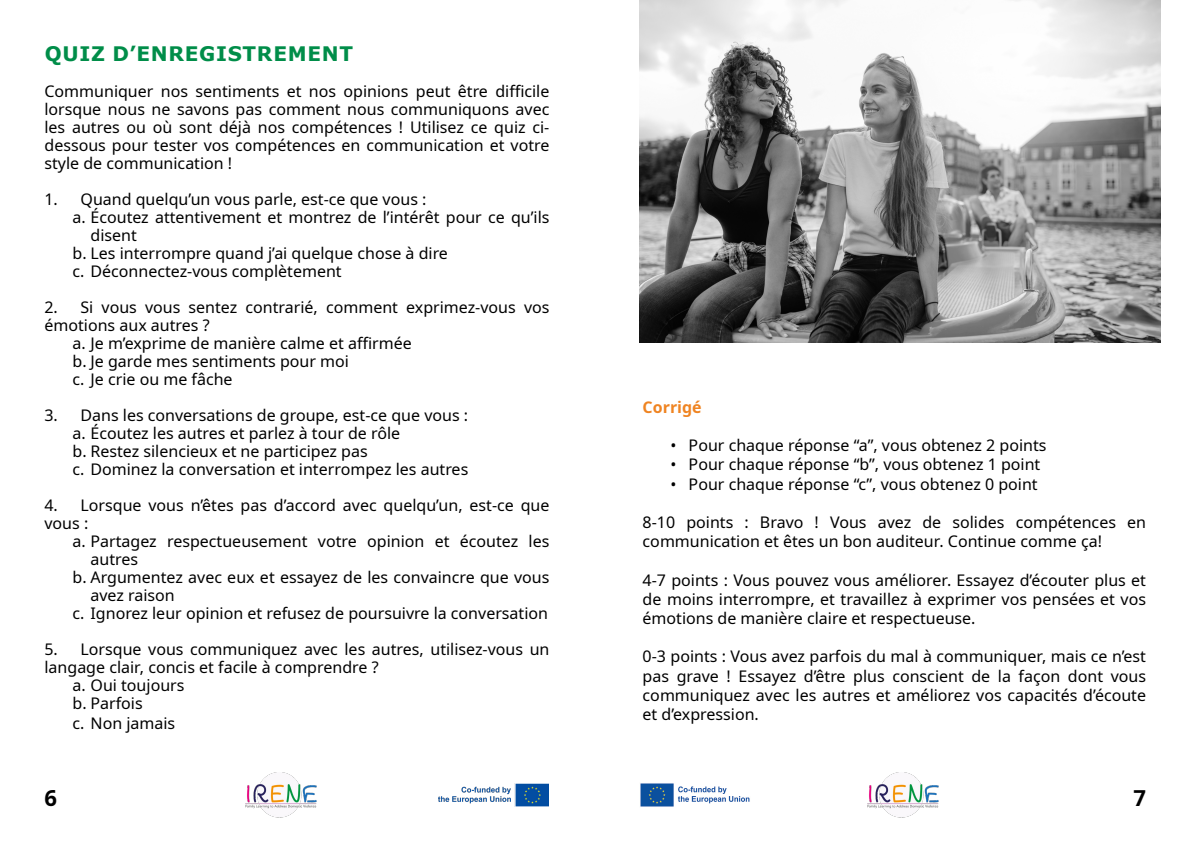
<style>
.page{position:relative;width:1191px;height:842px;background:#fff}
.page>*{position:absolute;margin:0;border:0;box-sizing:border-box;transform-origin:0 0}
.t1{font:700 22px "Noto Sans";color:#000}
.t2{font:700 20px "Verdana";letter-spacing:.035em;color:#008d49}
.t3{font:16px/18px "Noto Sans";color:#000;text-align:justify}
.t4{font:700 16px "Noto Sans";color:#ef8422}
</style>
<div class="page">
<img style="left:245px;top:772px;width:72px;height:46px">
<img style="left:867px;top:772px;width:72px;height:46px">
<img style="left:438px;top:783px;width:110px;height:24px">
<img style="left:640px;top:783px;width:110px;height:24px">
<img style="left:639px;top:0;width:521px;height:342px">
<p class="t2" style="left:45px;top:40px;width:310px">QUIZ D’ENREGISTREMENT</p>
<p class="t3" style="left:44px;top:83px;width:506px">Communiquer nos sentiments et nos opinions peut être difficile lorsque nous ne savons pas comment nous communiquons avec les autres ou où sont déjà nos compétences ! Utilisez ce quiz ci&shy;dessous pour tester vos compétences en communication et votre style de communication !</p>
<p class="t3" style="left:44px;top:191px;width:383px">1. Quand quelqu’un vous parle, est-ce que vous :</p>
<p class="t3" style="left:72px;top:209px;width:478px">a. Écoutez attentivement et montrez de l’intérêt pour ce qu’ils</p>
<p class="t3" style="left:90px;top:227px;width:48px">disent</p>
<p class="t3" style="left:72px;top:245px;width:377px">b. Les interrompre quand j’ai quelque chose à dire</p>
<p class="t3" style="left:72px;top:263px;width:271px">c. Déconnectez-vous complètement</p>
<p class="t3" style="left:44px;top:299px;width:506px">2. Si vous vous sentez contrarié, comment exprimez-vous vos</p>
<p class="t3" style="left:44px;top:317px;width:167px">émotions aux autres ?</p>
<p class="t3" style="left:72px;top:335px;width:341px">a. Je m’exprime de manière calme et affirmée</p>
<p class="t3" style="left:72px;top:353px;width:278px">b. Je garde mes sentiments pour moi</p>
<p class="t3" style="left:72px;top:371px;width:162px">c. Je crie ou me fâche</p>
<p class="t3" style="left:72px;top:407px;width:397px;text-align:left;text-indent:-28px">3. Dans les conversations de groupe, est-ce que vous : a. Écoutez les autres et parlez à tour de rôle<br>b. Restez silencieux et ne participez pas<br>c. Dominez la conversation et interrompez les autres</p>
<p class="t3" style="left:44px;top:497px;width:506px">4. Lorsque vous n’êtes pas d’accord avec quelqu’un, est-ce que vous :</p>
<p class="t3" style="left:72px;top:533px;width:478px">a. Partagez respectueusement votre opinion et écoutez les</p>
<p class="t3" style="left:90px;top:551px;width:49px">autres</p>
<p class="t3" style="left:72px;top:569px;width:478px">b. Argumentez avec eux et essayez de les convaincre que vous</p>
<p class="t3" style="left:90px;top:587px;width:86px">avez raison</p>
<p class="t3" style="left:72px;top:605px;width:477px">c. Ignorez leur opinion et refusez de poursuivre la conversation</p>
<p class="t3" style="left:44px;top:641px;width:506px">5. Lorsque vous communiquez avec les autres, utilisez-vous un</p>
<p class="t3" style="left:44px;top:659px;width:336px">langage clair, concis et facile à comprendre ?</p>
<p class="t3" style="left:72px;top:677px;width:113px">a. Oui toujours</p>
<p class="t3" style="left:72px;top:695px;width:72px">b. Parfois</p>
<p class="t3" style="left:72px;top:714px;width:104px">c. Non jamais</p>
<p class="t4" style="left:642px;top:396px;width:61px">Corrigé</p>
<p class="t3" style="left:670px;top:437px;width:377px">• Pour chaque réponse “a”, vous obtenez 2 points</p>
<p class="t3" style="left:670px;top:456px;width:371px">• Pour chaque réponse “b”, vous obtenez 1 point</p>
<p class="t3" style="left:670px;top:475px;width:368px">• Pour chaque réponse “c”, vous obtenez 0 point</p>
<p class="t3" style="left:642px;top:513px;width:505px;line-height:19.2px">8-10 points : Bravo ! Vous avez de solides compétences en communication et êtes un bon auditeur. Continue comme ça!</p>
<p class="t3" style="left:642px;top:571px;width:505px;line-height:19.2px">4-7 points : Vous pouvez vous améliorer. Essayez d’écouter plus et de moins interrompre, et travaillez à exprimer vos pensées et vos émotions de manière claire et respectueuse.</p>
<p class="t3" style="left:642px;top:647px;width:505px;line-height:19.2px">0-3 points : Vous avez parfois du mal à communiquer, mais ce n’est pas grave ! Essayez d’être plus conscient de la façon dont vous communiquez avec les autres et améliorez vos capacités d’écoute et d’expression.</p>
<h1 class="t1" style="left:44px;top:782px;width:14px">6</h1>
<h1 class="t1" style="left:1133px;top:782px;width:14px">7</h1>
</div>
